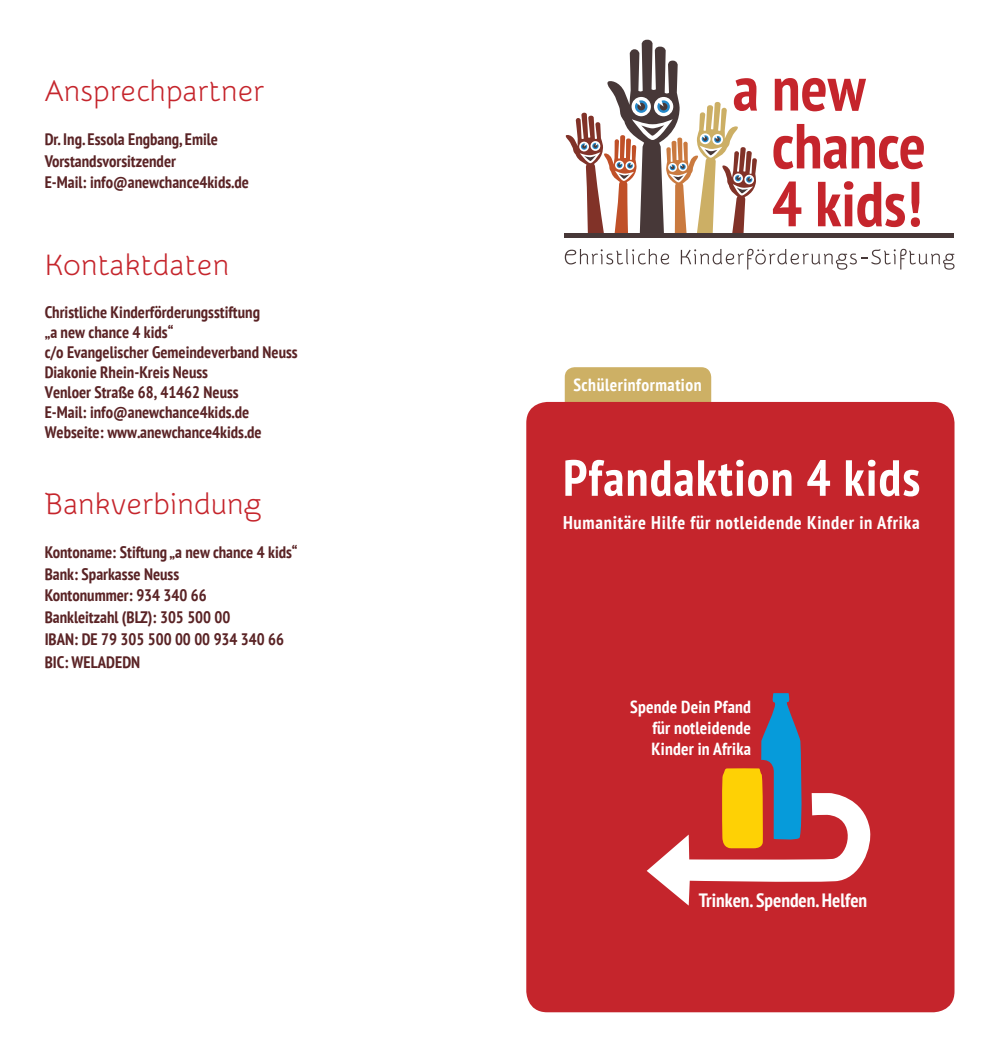
<style>
.page{position:relative;width:993px;height:1052px;background:#fff}
.page>*{position:absolute;margin:0;border:0;box-sizing:border-box;transform-origin:0 0}
.t1{font:700 condensed 50.75px "PT Sans";letter-spacing:.025em;color:#fff}
.t2{font:29.75px "Snippet";letter-spacing:.01em;color:#c5252c}
.t3{font:700 condensed 19.25px "PT Sans";color:#fff}
.t4{font:700 condensed 18.38px "PT Sans";letter-spacing:.04em;color:#fff}
.t5{font:700 condensed 17.5px/21px "PT Sans";letter-spacing:.01em;color:#fff;text-align:justify}
.t6{font:700 condensed 17.5px "PT Sans";letter-spacing:.03em;color:#fff}
.t7{font:700 condensed 16.62px/19.9px "PT Sans";color:#5a2325}
</style>
<div class="page">
<div style="left:564px;top:367px;width:147px;height:68px;background:#cdb065;border-radius:10px"></div>
<div style="left:526px;top:402px;width:428px;height:610px;background:#c5252c;border-radius:21px"></div>
<svg style="left:565px;top:40px;width:191px;height:193px"></svg>
<svg style="left:774px;top:78px;width:91px;height:33px"></svg>
<svg style="left:773px;top:124px;width:150px;height:45px"></svg>
<svg style="left:772px;top:181px;width:29px;height:45px"></svg>
<svg style="left:818px;top:181px;width:86px;height:46px"></svg>
<svg style="left:910px;top:182px;width:9px;height:45px"></svg>
<svg style="left:564px;top:249px;width:105px;height:15px"></svg>
<svg style="left:680px;top:249px;width:274px;height:21px"></svg>
<div style="left:564px;top:233px;width:389px;height:5px;background:#473838"></div>
<svg style="left:646px;top:693px;width:226px;height:320px"></svg>
<h2 class="t2" style="left:45px;top:74px;width:221px">Ansprechpartner</h2>
<p class="t7" style="left:45px;top:128px;width:206px;line-height:21.9px">Dr. Ing. Essola Engbang, Emile<br>Vorstandsvorsitzender<br>E-Mail: info@anewchance4kids.de</p>
<h2 class="t2" style="left:45px;top:248px;width:186px">Kontaktdaten</h2>
<p class="t7" style="left:45px;top:302px;width:254px">Christliche Kinderförderungsstiftung<br>„a new chance 4 kids“<br>c/o Evangelischer Gemeindeverband Neuss Diakonie Rhein-Kreis Neuss<br>Venloer Straße 68, 41462 Neuss<br>E-Mail: info@anewchance4kids.de Webseite: www.anewchance4kids.de</p>
<h2 class="t2" style="left:45px;top:487px;width:218px">Bankverbindung</h2>
<p class="t7" style="left:45px;top:540px;width:254px;line-height:22.1px">Kontoname: Stiftung „a new chance 4 kids“<br>Bank: Sparkasse Neuss<br>Kontonummer: 934 340 66<br>Bankleitzahl (BLZ): 305 500 00<br>IBAN: DE 79 305 500 00 00 934 340 66<br>BIC: WELADEDN</p>
<p class="t6" style="left:573px;top:373px;width:130px">Schülerinformation</p>
<h1 class="t1" style="left:563px;top:444px;width:358px">Pfandaktion 4 kids</h1>
<p class="t4" style="left:563px;top:510px;width:358px">Humanitäre Hilfe für notleidende Kinder in Afrika</p>
<p class="t5" style="left:651px;top:695px;width:101px;text-indent:-21px">Spende Dein Pfand für notleidende Kinder in Afrika</p>
<p class="t3" style="left:698px;top:887px;width:170px">Trinken. Spenden. Helfen</p>
</div>
